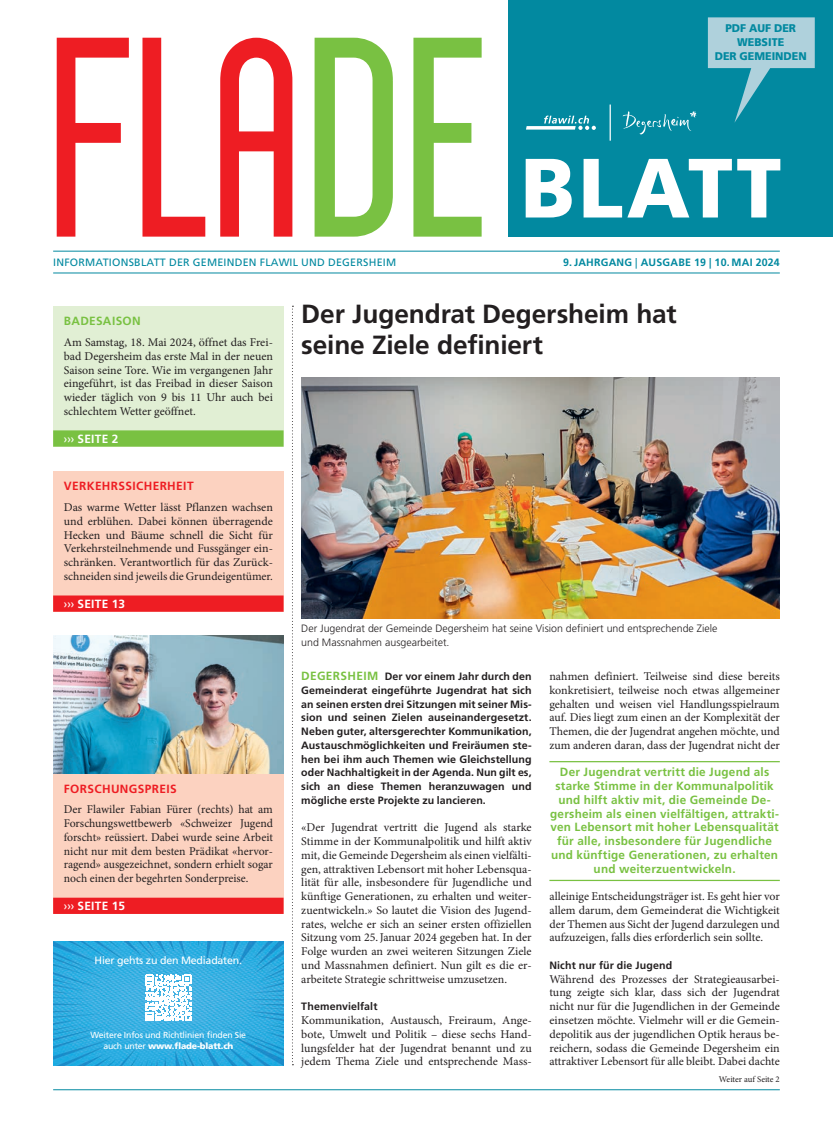
<style>
.page{position:relative;width:833px;height:1134px;background:#fff}
.page>*{position:absolute;margin:0;border:0;box-sizing:border-box;transform-origin:0 0}
.t1{font:284.12px "Sigward";color:#ee1d23;scale:.94 1}
.t2{font:900 84px "Frutiger LT Std";letter-spacing:.04em;color:#fff}
.t3{font:700 26.25px/31.2px "Frutiger LT Std";letter-spacing:-.005em;color:#231f20}
.t4{font:11.88px/13.8px "Minion Pro";color:#231f20;text-align:justify}
.t5{font:700 11.88px/13.8px "Frutiger LT Std";letter-spacing:.02em;color:#79c142;text-align:center}
.t6{font:700 11.88px "Frutiger LT Std";letter-spacing:.035em;color:#ee1d23}
.t7{font:700 11.88px "Frutiger LT Std";letter-spacing:.02em;color:#fff}
.t8{font:900 11.12px/13.9px "Frutiger LT Std";color:#0289a0;text-align:center;scale:.96 1}
.t9{font:700 10.62px/13.8px "Frutiger LT Std";letter-spacing:.005em;color:#231f20;text-align:justify}
.t10{font:300 10.62px/13.8px "Frutiger LT Std";color:#231f20}
.t11{font:10.62px "Frutiger LT Std";letter-spacing:.02em;color:#0289a0}
.t12{font:700 10.62px "Frutiger LT Std";letter-spacing:.02em;color:#0289a0}
.t13{font:10.62px "Frutiger LT Std";letter-spacing:-.02em;color:#fff}
.t14{font:8.75px/10.5px "Frutiger LT Std";letter-spacing:-.02em;color:#fff;text-align:center}
.t15{font:8.75px "Minion Pro";letter-spacing:-.005em;color:#231f20}
.s1{color:#79c142}
.s2{font-weight:400}
.s3{font-weight:900}
.s4{font-size:11.88px;color:#79c142}
</style>
<div class="page">
<hr style="left:53px;top:251px;width:727px;height:1px;background:#0289a0">
<hr style="left:53px;top:272px;width:727px;height:1px;background:#0289a0">
<div style="left:508px;top:0;width:325px;height:237px;background:#0289a0"></div>
<svg style="left:526px;top:116px;width:70px;height:14px"></svg>
<svg style="left:622px;top:111px;width:75px;height:24px"></svg>
<hr style="left:609px;top:105px;width:2px;height:36px;background:#fff">
<svg style="left:708px;top:17px;width:106px;height:106px"></svg>
<hr style="left:53px;top:1089px;width:727px;height:1px;background:#0289a0">
<svg style="left:292px;top:306px;width:1px;height:759px"></svg>
<img style="left:53px;top:941px;width:230px;height:124px">
<svg style="left:145px;top:975px;width:46px;height:46px"></svg>
<div style="left:53px;top:471px;width:230px;height:140px;background:#fcd2c0"></div>
<div style="left:53px;top:595px;width:230px;height:17px;background:#ee1d23"></div>
<div style="left:53px;top:773px;width:230px;height:141px;background:#fcd2c0"></div>
<div style="left:53px;top:898px;width:230px;height:16px;background:#ee1d23"></div>
<img style="left:53px;top:635px;width:230px;height:138px">
<div style="left:53px;top:306px;width:230px;height:140px;background:#e1efd4"></div>
<div style="left:53px;top:430px;width:230px;height:17px;background:#79c142"></div>
<hr style="left:549px;top:761px;width:231px;height:1px;background:#79c142">
<hr style="left:549px;top:880px;width:231px;height:1px;background:#79c142">
<img style="left:301px;top:378px;width:479px;height:240px">
<h1 class="t1" style="left:57px;top:18px;width:472px">FlA<span class="s1">DE</span></h1>
<p class="t11" style="left:53px;top:256px;width:344px">INFORMATIONSBLATT DER GEMEINDEN FLAWIL UND DEGERSHEIM</p>
<p class="t8" style="left:714px;top:21px;width:98px">PDF AUF DER<br>WEBSITE<br>DER GEMEINDEN</p>
<h2 class="t2" style="left:521px;top:137px;width:262px">BLATT</h2>
<p class="t12" style="left:563px;top:256px;width:218px">9.JAHRGANG <span class="s2">|</span> AUSGABE 19 | 10. MAI 2024</p>
<p class="t5" style="left:64px;top:314px;width:78px">BADESAISON</p>
<p class="t4" style="left:64px;top:335px;width:211px">Am Samstag, 18. Mai 2024, öffnet das Frei&shy;bad Degersheim das erste Mal in der neuen Saison seine Tore. Wie im vergangenen Jahr eingeführt, ist das Freibad in dieser Saison wieder täglich von 9 bis 11 Uhr auch bei schlechtem Wetter geöffnet.</p>
<p class="t7" style="left:64px;top:432px;width:56px"><span class="s2">›››</span> SEITE 2</p>
<p class="t6" style="left:64px;top:479px;width:131px">VERKEHRSSICHERHEIT</p>
<p class="t4" style="left:64px;top:501px;width:211px">Das warme Wetter lässt Pflanzen wachsen und erblühen. Dabei können überragende Hecken und Bäume schnell die Sicht für Verkehrsteilnehmende und Fussgänger ein&shy;schränken. Verantwortlich für das Zurück&shy;schneiden sind jeweils die Grundeigentümer.</p>
<p class="t7" style="left:64px;top:597px;width:63px"><span class="s2">›››</span> SEITE 13</p>
<p class="t6" style="left:64px;top:781px;width:114px">FORSCHUNGSPREIS</p>
<p class="t4" style="left:64px;top:803px;width:211px">Der Flawiler Fabian Fürer (rechts) hat am Forschungswettbewerb «Schweizer Jugend forscht» reüssiert. Dabei wurde seine Arbeit nicht nur mit dem besten Prädikat «hervor&shy;ragend» ausgezeichnet, sondern erhielt sogar noch einen der begehrten Sonderpreise.</p>
<p class="t7" style="left:64px;top:899px;width:63px"><span class="s2">›››</span> SEITE 15</p>
<p class="t13" style="left:95px;top:954px;width:149px">Hier gehts zu den Mediadaten.</p>
<p class="t14" style="left:91px;top:1030px;width:157px">Weitere Infos und Richtlinien finden Sie auch unter <span class="s3">www.flade-blatt.ch</span></p>
<h3 class="t3" style="left:301px;top:298px;width:377px">Der Jugendrat Degersheim hat seine Ziele definiert</h3>
<p class="t10" style="left:301px;top:622px;width:418px">Der Jugendrat der Gemeinde Degersheim hat seine Vision definiert und entsprechende Ziele und Massnahmen ausgearbeitet.</p>
<p class="t9" style="left:301px;top:670px;width:232px"><span class="s4">DEGERSHEIM</span> Der vor einem Jahr durch den Gemeinderat eingeführte Jugendrat hat sich an seinen ersten drei Sitzungen mit seiner Mis&shy;sion und seinen Zielen auseinandergesetzt.<br>Neben guter, altersgerechter Kommunikation, Austauschmöglichkeiten und Freiräumen ste&shy;hen bei ihm auch Themen wie Gleichstellung oder Nachhaltigkeit in der Agenda. Nun gilt es, sich an diese Themen heranzuwagen und mögliche erste Projekte zu lancieren.</p>
<p class="t4" style="left:301px;top:821px;width:232px">«Der Jugendrat vertritt die Jugend als starke Stimme in der Kommunalpolitik und hilft aktiv mit, die Gemeinde Degersheim als einen vielfälti&shy;gen, attraktiven Lebensort mit hoher Lebensqua&shy;lität für alle, insbesondere für Jugendliche und künftige Generationen, zu erhalten und weiter&shy;zuentwickeln.» So lautet die Vision des Jugend&shy;rates, welche er sich an seiner ersten offiziellen Sitzung vom 25.Januar 2024 gegeben hat. In der Folge wurden an zwei weiteren Sitzungen Ziele und Massnahmen definiert. Nun gilt es die er&shy;arbeitete Strategie schrittweise umzusetzen.</p>
<p class="t9" style="left:301px;top:1000px;width:78px">Themenvielfalt</p>
<p class="t4" style="left:301px;top:1013px;width:232px">Kommunikation, Austausch, Freiraum, Ange&shy;bote, Umwelt und Politik – diese sechs Hand&shy;lungsfelder hat der Jugendrat benannt und zu jedem Thema Ziele und entsprechende Mass-</p>
<p class="t4" style="left:549px;top:670px;width:232px">nahmen definiert. Teilweise sind diese bereits konkretisiert, teilweise noch etwas allgemeiner gehalten und weisen viel Handlungsspielraum auf. Dies liegt zum einen an der Komplexität der Themen, die der Jugendrat angehen möchte, und zum anderen daran, dass der Jugendrat nicht der</p>
<p class="t5" style="left:550px;top:765px;width:230px">Der Jugendrat vertritt die Jugend als starke Stimme in der Kommunalpolitik und hilft aktiv mit, die Gemeinde De&shy;gersheim als einen vielfältigen, attrakti&shy;ven Lebensort mit hoher Lebensqualität für alle, insbesondere für Jugendliche und künftige Generationen, zu erhalten und weiterzuentwickeln.</p>
<p class="t4" style="left:549px;top:890px;width:232px">alleinige Entscheidungsträger ist. Es geht hier vor allem darum, dem Gemeinderat die Wichtigkeit der Themen aus Sicht der Jugend darzulegen und aufzuzeigen, falls dies erforderlich sein sollte.</p>
<p class="t9" style="left:549px;top:958px;width:124px">Nicht nur für die Jugend</p>
<p class="t4" style="left:549px;top:972px;width:232px">Während des Prozesses der Strategieausarbei&shy;tung zeigte sich klar, dass sich der Jugendrat nicht nur für die Jugendlichen in der Gemeinde einsetzen möchte. Vielmehr will er die Gemein&shy;depolitik aus der jugendlichen Optik heraus be&shy;reichern, sodass die Gemeinde Degersheim ein attraktiver Lebensort für alle bleibt. Dabei dachte</p>
<p class="t15" style="left:719px;top:1073px;width:62px">Weiter auf Seite 2</p>
</div>
